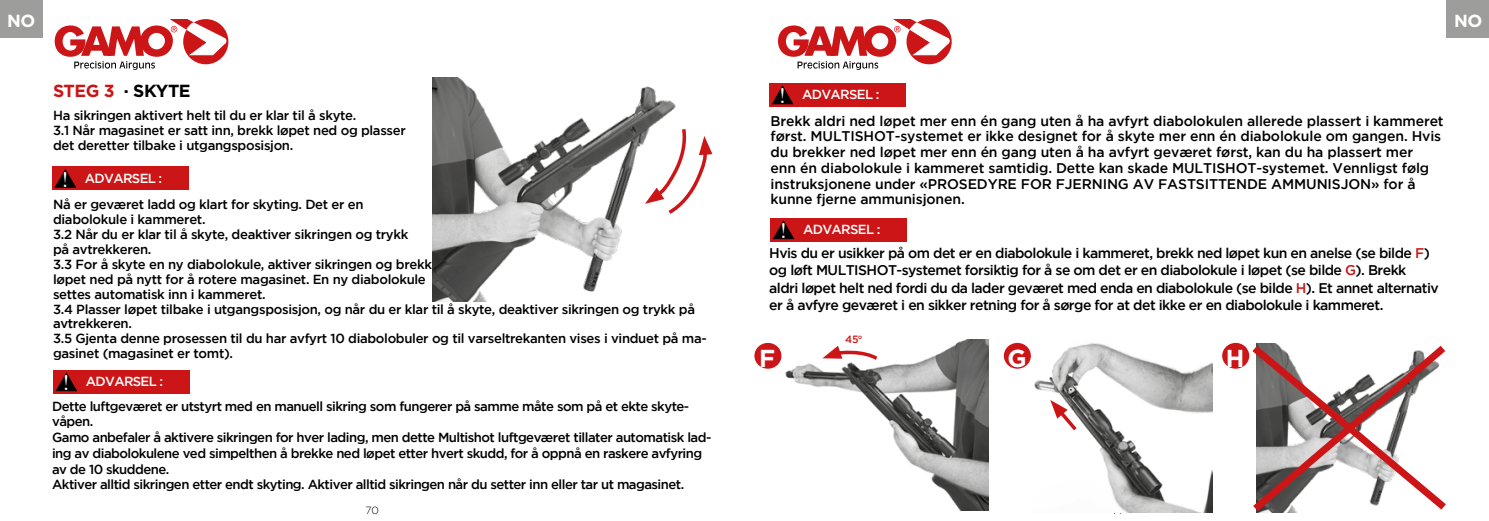
<style>
.page{position:relative;width:1489px;height:521px;background:#fff}
.page>*{position:absolute;margin:0;border:0;box-sizing:border-box;transform-origin:0 0}
.t1{font:700 24.5px "Gotham";color:#fff}
.t2{font:21.88px "Times";color:#fff}
.t3{font:700 17.5px "Gotham";letter-spacing:-.025em;color:#000}
.t4{font:700 17.5px "Gotham";color:#fff}
.t5{font:500 14px/15.8px "Gotham";letter-spacing:-.01em;color:#000}
.t6{font:500 14px/17.5px "Gotham";letter-spacing:-.04em;color:#000}
.t7{font:500 13.12px/14.9px "Gotham";letter-spacing:-.025em;color:#000}
.t8{font:500 13.12px "Gotham";letter-spacing:-.05em;color:#fff}
.t9{font:500 10.5px "Gotham";color:#cb1517}
.t10{font:300 10.5px "Gotham";color:#000}
.s1{color:#cb1517}
</style>
<div class="page">
<svg style="left:682px;top:129px;width:30px;height:76px"></svg>
<img style="left:433px;top:78px;width:249px;height:223px">
<img style="left:785px;top:339px;width:203px;height:171px">
<div style="left:755px;top:344px;width:25px;height:24px;background:#cb1517;border-radius:50%"></div>
<div style="left:754px;top:343px;width:27px;height:26px;border:2px solid #cb1517;border-radius:50%"></div>
<div style="left:1004px;top:344px;width:25px;height:24px;background:#cb1517;border-radius:50%"></div>
<div style="left:1003px;top:343px;width:27px;height:26px;border:2px solid #cb1517;border-radius:50%"></div>
<img style="left:1034px;top:343px;width:178px;height:169px">
<div style="left:1222px;top:344px;width:26px;height:24px;background:#cb1517;border-radius:50%"></div>
<div style="left:1222px;top:343px;width:27px;height:26px;border:2px solid #cb1517;border-radius:50%"></div>
<svg style="left:1245px;top:343px;width:201px;height:170px"></svg>
<svg style="left:822px;top:346px;width:59px;height:17px"></svg>
<svg style="left:1050px;top:400px;width:30px;height:34px"></svg>
<div style="left:1446px;top:0;width:42px;height:38px;background:#9d9d9c"></div>
<div style="left:0;top:0;width:42px;height:38px;background:#9d9d9c"></div>
<div style="left:52px;top:166px;width:137px;height:24px;background:#cb1517"></div>
<svg style="left:54px;top:169px;width:23px;height:19px"></svg>
<div style="left:53px;top:370px;width:137px;height:24px;background:#cb1517"></div>
<svg style="left:55px;top:372px;width:22px;height:20px"></svg>
<div style="left:769px;top:83px;width:137px;height:24px;background:#cb1517"></div>
<svg style="left:771px;top:85px;width:23px;height:20px"></svg>
<div style="left:770px;top:218px;width:137px;height:24px;background:#cb1517"></div>
<svg style="left:773px;top:220px;width:22px;height:20px"></svg>
<svg style="left:55px;top:19px;width:171px;height:51px"></svg>
<svg style="left:778px;top:19px;width:171px;height:51px"></svg>
<h3 class="t4" style="left:7px;top:10px;width:30px">NO</h3>
<h3 class="t4" style="left:1453px;top:10px;width:30px">NO</h3>
<h3 class="t3" style="left:53px;top:81px;width:139px"><span class="s1">STEG 3</span> · SKYTE</h3>
<p class="t7" style="left:53px;top:108px;width:354px">Ha sikringen aktivert helt til du er klar til å skyte.<br>3.1 Når magasinet er satt inn, brekk løpet ned og plasser det deretter tilbake i utgangsposisjon.</p>
<h2 class="t2" style="left:61px;top:159px;width:9px">!</h2>
<p class="t8" style="left:85px;top:171px;width:79px">ADVARSEL :</p>
<p class="t7" style="left:53px;top:197px;width:655px">Nå er geværet ladd og klart for skyting. Det er en<br>diabolokule i kammeret.<br>3.2 Når du er klar til å skyte, deaktiver sikringen og trykk<br>på avtrekkeren.<br>3.3 For å skyte en ny diabolokule, aktiver sikringen og brekk<br>løpet ned på nytt for å rotere magasinet. En ny diabolokule<br>settes automatisk inn i kammeret.<br>3.4 Plasser løpet tilbake i utgangsposisjon, og når du er klar til å skyte, deaktiver sikringen og trykk på avtrekkeren.<br>3.5 Gjenta denne prosessen til du har avfyrt 10 diabolobuler og til varseltrekanten vises i vinduet på ma&shy;gasinet (magasinet er tomt).</p>
<p class="t7" style="left:52px;top:398px;width:661px;line-height:15.8px">Dette luftgeværet er utstyrt med en manuell sikring som fungerer på samme måte som på et ekte skyte&shy;våpen.<br>Gamo anbefaler å aktivere sikringen for hver lading, men dette Multishot luftgeværet tillater automatisk lad&shy;ing av diabolokulene ved simpelthen å brekke ned løpet etter hvert skudd, for å oppnå en raskere avfyring av de 10 skuddene.<br>Aktiver alltid sikringen etter endt skyting. Aktiver alltid sikringen når du setter inn eller tar ut magasinet.</p>
<h2 class="t2" style="left:62px;top:362px;width:9px">!</h2>
<p class="t8" style="left:86px;top:374px;width:79px">ADVARSEL :</p>
<p class="t10" style="left:365px;top:505px;width:15px">70</p>
<h2 class="t2" style="left:778px;top:75px;width:9px">!</h2>
<p class="t8" style="left:802px;top:87px;width:79px">ADVARSEL :</p>
<p class="t5" style="left:770px;top:112px;width:674px">Brekk aldri ned løpet mer enn én gang uten å ha avfyrt diabolokulen allerede plassert i kammeret først. MULTISHOT-systemet er ikke designet for å skyte mer enn én diabolokule om gangen. Hvis du brekker ned løpet mer enn én gang uten å ha avfyrt geværet først, kan du ha plassert mer<br>enn én diabolokule i kammeret samtidig. Dette kan skade MULTISHOT-systemet. Vennligst følg instruksjonene under «PROSEDYRE FOR FJERNING AV FASTSITTENDE AMMUNISJON» for å kunne fjerne ammunisjonen.</p>
<h2 class="t2" style="left:779px;top:210px;width:9px">!</h2>
<p class="t8" style="left:803px;top:222px;width:79px">ADVARSEL :</p>
<p class="t6" style="left:769px;top:244px;width:671px">Hvis du er usikker på om det er en diabolokule i kammeret, brekk ned løpet kun en anelse (se bilde <span class="s1">F</span>) og løft MULTISHOT-systemet forsiktig for å se om det er en diabolokule i løpet (se bilde <span class="s1">G</span>). Brekk aldri løpet helt ned fordi du da lader geværet med enda en diabolokule (se bilde <span class="s1">H</span>). Et annet alternativ er å avfyre geværet i en sikker retning for å sørge for at det ikke er en diabolokule i kammeret.</p>
<h1 class="t1" style="left:759px;top:344px;width:18px">F</h1>
<h1 class="t1" style="left:1007px;top:344px;width:21px">G</h1>
<h1 class="t1" style="left:1225px;top:344px;width:20px">H</h1>
<p class="t9" style="left:845px;top:333px;width:18px">45<sup>o</sup></p>
</div>
